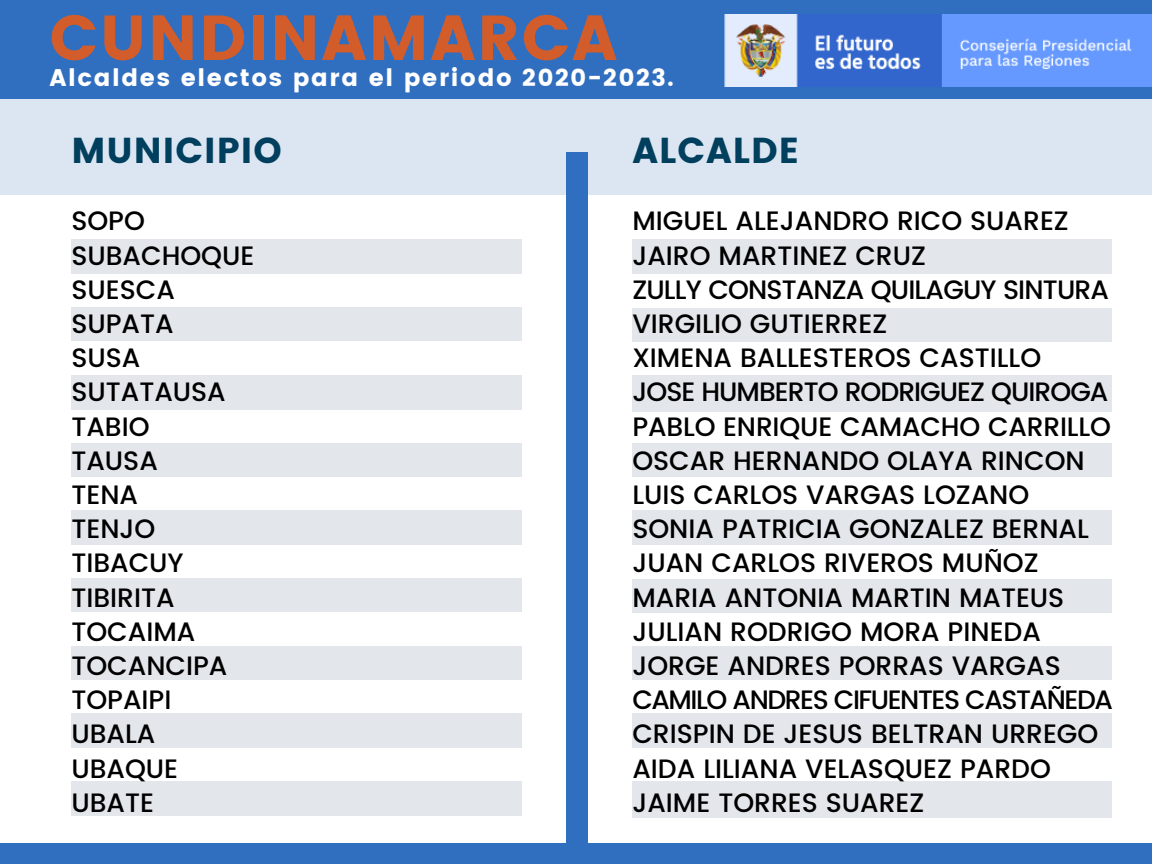
<style>
.page{position:relative;width:1152px;height:864px;background:#fff}
.page>*{position:absolute;margin:0;border:0;box-sizing:border-box;transform-origin:0 0}
.t1{font:63.45px "Poppins";letter-spacing:.03em;color:#d25d2b}
.t2{font:36px "Poppins";letter-spacing:.03em;color:#003f5e}
.t3{font:500 26.55px/34.2px "Poppins";color:#000}
.t4{font:24px "Poppins";letter-spacing:.07em;color:#fff}
</style>
<div class="page">
<div style="left:0;top:0;width:1152px;height:100px;background:#306ebf"></div>
<div style="left:0;top:100px;width:1152px;height:95px;background:#dce6f2"></div>
<div style="left:567px;top:153px;width:21px;height:711px;background:#306ebf"></div>
<div style="left:0;top:844px;width:1152px;height:20px;background:#306ebf"></div>
<div style="left:71px;top:240px;width:450px;height:34px;background:#e3e7eb"></div>
<div style="left:71px;top:308px;width:450px;height:33px;background:#e3e7eb"></div>
<div style="left:71px;top:375px;width:450px;height:34px;background:#e3e7eb"></div>
<div style="left:71px;top:443px;width:450px;height:34px;background:#e3e7eb"></div>
<div style="left:71px;top:511px;width:450px;height:34px;background:#e3e7eb"></div>
<div style="left:71px;top:579px;width:450px;height:33px;background:#e3e7eb"></div>
<div style="left:71px;top:646px;width:450px;height:34px;background:#e3e7eb"></div>
<div style="left:71px;top:714px;width:450px;height:34px;background:#e3e7eb"></div>
<div style="left:71px;top:781px;width:450px;height:35px;background:#e3e7eb"></div>
<img style="left:724px;top:14px;width:428px;height:72px">
<div style="left:632px;top:240px;width:480px;height:34px;background:#e3e7eb"></div>
<div style="left:632px;top:308px;width:480px;height:33px;background:#e3e7eb"></div>
<div style="left:632px;top:375px;width:480px;height:37px;background:#e3e7eb"></div>
<div style="left:632px;top:443px;width:480px;height:34px;background:#e3e7eb"></div>
<div style="left:632px;top:511px;width:480px;height:34px;background:#e3e7eb"></div>
<div style="left:632px;top:579px;width:480px;height:33px;background:#e3e7eb"></div>
<div style="left:632px;top:646px;width:480px;height:34px;background:#e3e7eb"></div>
<div style="left:632px;top:714px;width:480px;height:34px;background:#e3e7eb"></div>
<div style="left:632px;top:782px;width:480px;height:36px;background:#e3e7eb"></div>
<h1 class="t1" style="left:49px;top:1px;width:569px">CUNDINAMARCA</h1>
<p class="t4" style="left:49px;top:64px;width:626px">Alcaldes electos para el periodo 2020-2023.</p>
<h2 class="t2" style="left:71px;top:129px;width:212px">MUNICIPIO</h2>
<h2 class="t2" style="left:632px;top:129px;width:169px">ALCALDE</h2>
<p class="t3" style="left:71px;top:204px;width:185px">SOPO<br>SUBACHOQUE<br>SUESCA<br>SUPATA<br>SUSA<br>SUTATAUSA<br>TABIO<br>TAUSA<br>TENA<br>TENJO<br>TIBACUY<br>TIBIRITA<br>TOCAIMA<br>TOCANCIPA<br>TOPAIPI<br>UBALA<br>UBAQUE<br>UBATE</p>
<p class="t3" style="left:632px;top:204px;width:482px">MIGUEL ALEJANDRO RICO SUAREZ<br>JAIRO MARTINEZ CRUZ<br>ZULLY CONSTANZA QUILAGUY SINTURA<br>VIRGILIO GUTIERREZ<br>XIMENA BALLESTEROS CASTILLO<br>JOSE HUMBERTO RODRIGUEZ QUIROGA<br>PABLO ENRIQUE CAMACHO CARRILLO<br>OSCAR HERNANDO OLAYA RINCON<br>LUIS CARLOS VARGAS LOZANO<br>SONIA PATRICIA GONZALEZ BERNAL<br>JUAN CARLOS RIVEROS MUÑOZ<br>MARIA ANTONIA MARTIN MATEUS<br>JULIAN RODRIGO MORA PINEDA<br>JORGE ANDRES PORRAS VARGAS<br>CAMILO ANDRES CIFUENTES CASTAÑEDA<br>CRISPIN DE JESUS BELTRAN URREGO<br>AIDA LILIANA VELASQUEZ PARDO<br>JAIME TORRES SUAREZ</p>
</div>
